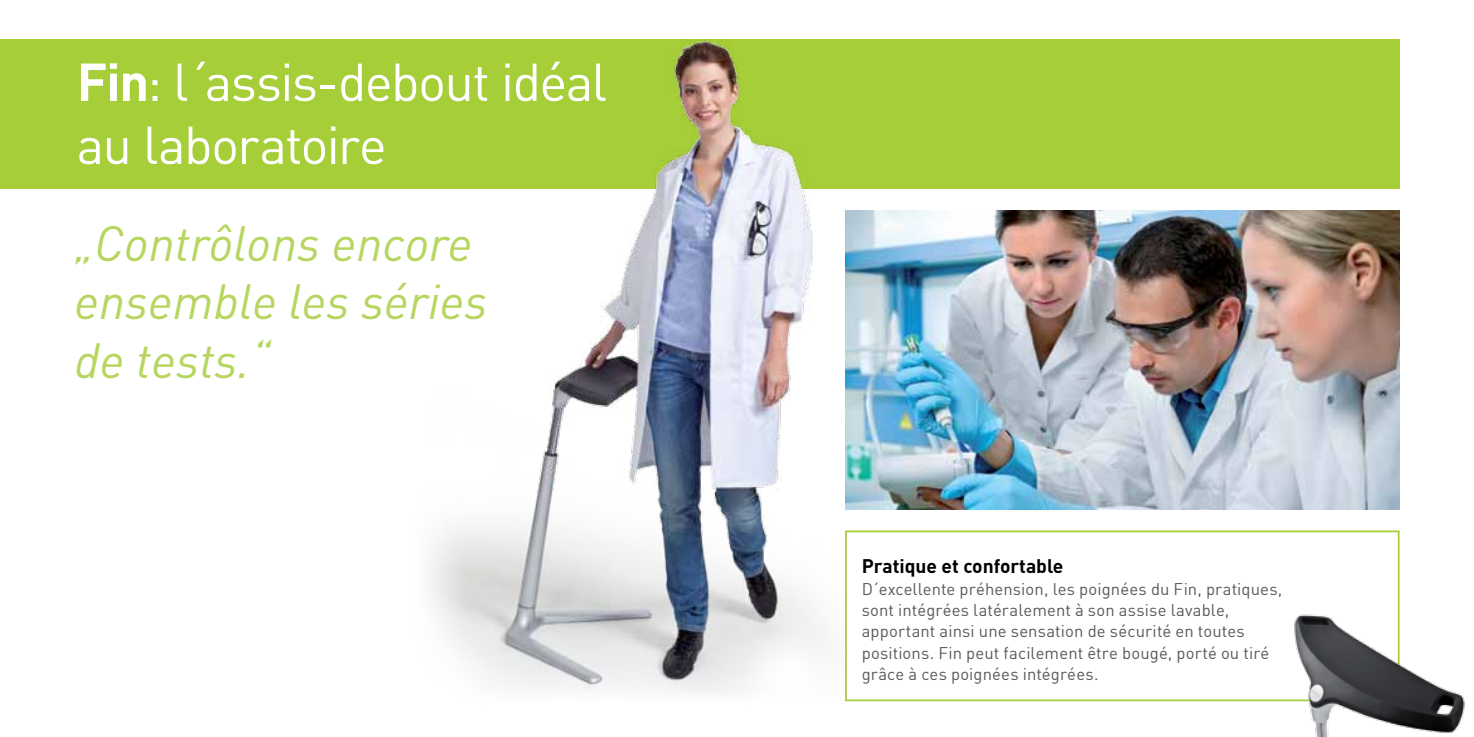
<style>
.page{position:relative;width:1474px;height:737px;background:#fff}
.page>*{position:absolute;margin:0;border:0;box-sizing:border-box;transform-origin:0 0}
.t1{font:52.5px/63px "DIN";letter-spacing:-.03em;color:#fff}
.t2{font:italic 48.82px/58.4px "DIN";color:#b7d660}
.t3{font:700 19.25px "DIN";color:#000}
.t4{font:16.62px/21.3px "DIN";letter-spacing:.01em;color:#58595b}
.s1{font-weight:700}
</style>
<div class="page">
<div style="left:0;top:40px;width:1399px;height:149px;background:#a6ce39"></div>
<img style="left:368px;top:39px;width:531px;height:663px">
<img style="left:845px;top:210px;width:554px;height:299px">
<div style="left:846px;top:531px;width:552px;height:169px;background:#fff"></div>
<div style="left:845px;top:530px;width:554px;height:171px;border:2px solid #a6ce39"></div>
<img style="left:1255px;top:601px;width:210px;height:136px">
<h1 class="t1" style="left:77px;top:49px;width:532px"><span class="s1">Fin</span>: l´assis-debout idéal au laboratoire</h1>
<h2 class="t2" style="left:74px;top:213px;width:414px">„Contrôlons encore ensemble les séries de tests.“</h2>
<p class="t3" style="left:861px;top:553px;width:203px">Pratique et confortable</p>
<p class="t4" style="left:861px;top:577px;width:422px">D´excellente préhension, les poignées du Fin, pratiques, sont intégrées latéralement à son assise lavable, apportant ainsi une sensation de sécurité en toutes positions. Fin peut facilement être bougé, porté ou tiré grâce à ces poignées intégrées.</p>
</div>
